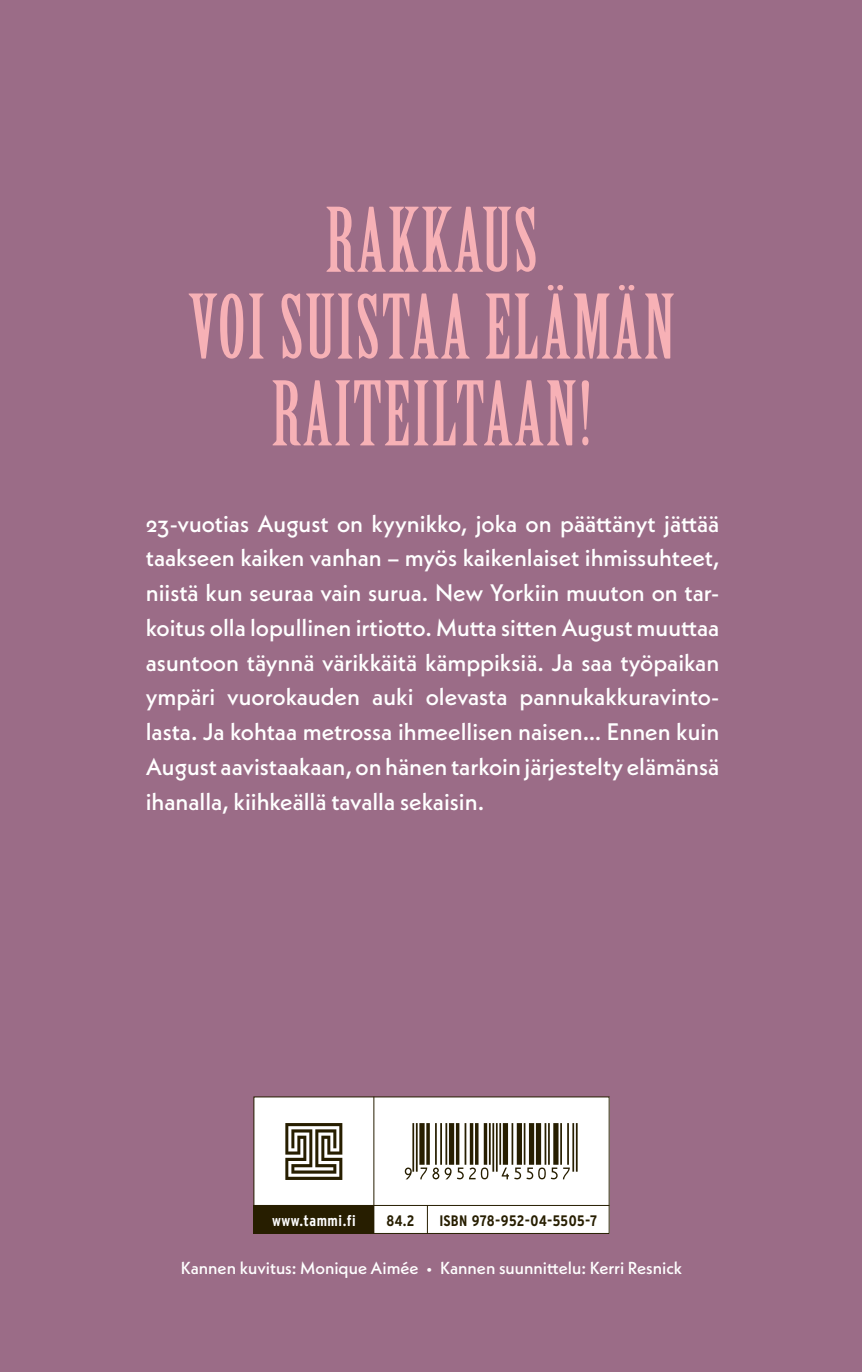
<style>
.page{position:relative;width:862px;height:1372px;background:#fff}
.page>*{position:absolute;margin:0;border:0;box-sizing:border-box;transform-origin:0 0}
.t1{font:86.85px/86.9px "Birch Std";letter-spacing:.025em;color:#f7b1b6;text-align:center}
.t2{font:55.57px "Viisas EAN Matala";color:#271e00}
.t3{font:500 23.85px/34.6px "Neue Kabel";color:#fff;text-align:justify}
.t4{font:500 17.32px "Neue Kabel";color:#fff}
.t5{font:700 15.08px "Interstate Condensed";letter-spacing:.025em;color:#271e00}
.t6{font:700 15.08px "Interstate Condensed";letter-spacing:.035em;color:#fff}
.s1{font-size:26.1px}
</style>
<div class="page">
<div style="left:1px;top:0;width:860px;height:1371px;background:#9b6c87"></div>
<div style="left:254px;top:1096px;width:354px;height:137px;background:#fff"></div>
<hr style="left:373px;top:1096px;width:1px;height:137px;background:#271e00">
<hr style="left:253px;top:1204px;width:356px;height:1px;background:#271e00">
<svg style="left:427px;top:1204px;width:1px;height:29px"></svg>
<div style="left:253px;top:1204px;width:120px;height:29px;background:#271e00"></div>
<svg style="left:285px;top:1123px;width:57px;height:56px"></svg>
<h1 class="t1" style="left:188px;top:199px;width:488px">RAKKAUS<br>VOI SUISTAA ELÄMÄN<br>RAITEILTAAN!</h1>
<p class="t3" style="left:146px;top:505px;width:575px">23-vuotias August on kyynikko, joka on päättänyt jättää taakseen kaiken vanhan – myös kaikenlaiset ihmissuhteet, niistä kun seuraa vain surua. New Yorkiin muuton on tar&shy;koitus olla lopullinen irtiotto. Mutta sitten August muuttaa asuntoon täynnä värikkäitä kämppiksiä. Ja saa työpaikan ympäri vuorokauden auki olevasta pannukakkuravinto&shy;lasta. Ja kohtaa metrossa ihmeellisen naisen… Ennen kuin August aavistaakaan, on hänen tarkoin järjestelty elämänsä ihanalla, kiihkeällä tavalla sekaisin.</p>
<h2 class="t2" style="left:400px;top:1122px;width:179px">*9789520455057*</h2>
<p class="t6" style="left:272px;top:1211px;width:85px">www.tammi.fi</p>
<p class="t5" style="left:386px;top:1211px;width:30px">84.2</p>
<p class="t5" style="left:439px;top:1211px;width:159px">ISBN 978-952-04-5505-7</p>
<p class="t4" style="left:181px;top:1257px;width:503px">Kannen kuvitus: Monique Aimée <span class="s1">·</span> Kannen suunnittelu: Kerri Resnick</p>
</div>
